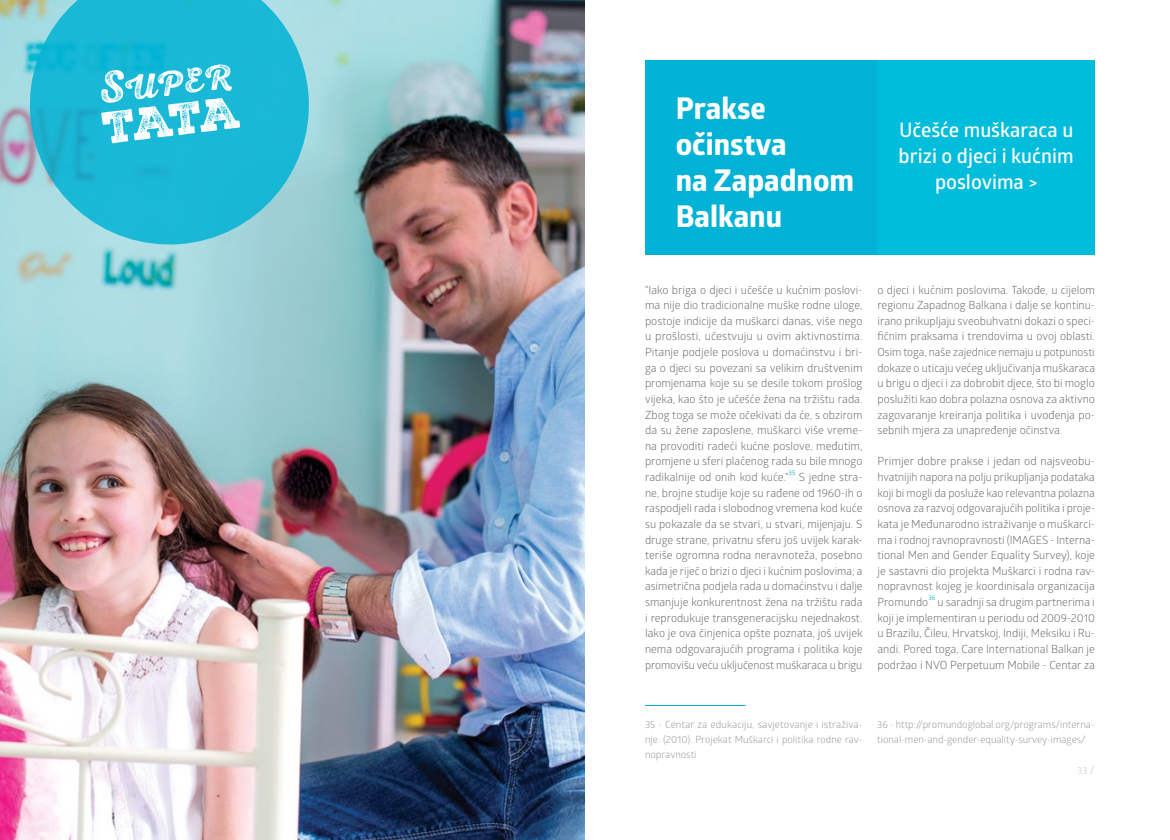
<style>
.page{position:relative;width:1170px;height:840px;background:#fff}
.page>*{position:absolute;margin:0;border:0;box-sizing:border-box;transform-origin:0 0}
.t1{font:700 30px/36.2px "Globerx";color:#fff}
.t2{font:600 20px/26.2px "Glober";color:#fff;text-align:center}
.t3{font:11.25px/15.6px "Glober";color:#636466;text-align:justify}
.t4{font:10px/15px "Glober";color:#939598;text-align:justify}
.t5{font:300 10px "Glober";color:#acaeb1}
.t6{font:6.5px "Glober";color:#00b2d5}
.s1{font-size:11.25px}
</style>
<div class="page">
<img style="left:0;top:0;width:585px;height:840px">
<div style="left:645px;top:61px;width:232px;height:194px;background:#00b2d5"></div>
<div style="left:877px;top:61px;width:217px;height:194px;background:#00bddc"></div>
<hr style="left:645px;top:705px;width:100px;height:1px;background:#00b2d5">
<svg style="left:25px;top:0;width:289px;height:249px;background:#3cbfd7"></svg>
<svg style="left:101px;top:64px;width:139px;height:79px"></svg>
<h1 class="t1" style="left:675px;top:89px;width:180px">Prakse očinstva<br>na Zapadnom<br>Balkanu</h1>
<h2 class="t2" style="left:898px;top:116px;width:177px">Učešće muškaraca u brizi o djeci i kućnim poslovima &gt;</h2>
<p class="t3" style="left:645px;top:281px;width:219px">"Iako briga o djeci i učešće u kućnim poslovi&shy;ma nije dio tradicionalne muške rodne uloge, postoje indicije da muškarci danas, više nego u prošlosti, učestvuju u ovim aktivnostima.<br>Pitanje podjele poslova u domaćinstvu i bri&shy;ga o djeci su povezani sa velikim društvenim promjenama koje su se desile tokom prošlog vijeka, kao što je učešće žena na tržištu rada.<br>Zbog toga se može očekivati da će, s obzirom da su žene zaposlene, muškarci više vreme&shy;na provoditi radeći kućne poslove, međutim, promjene u sferi plaćenog rada su bile mnogo radikalnije od onih kod kuće."</p>
<p class="t6" style="left:788px;top:468px;width:8px">35</p>
<p class="t3" style="left:645px;top:469px;width:219px;text-indent:154px">S jedne stra&shy;ne, brojne studije koje su rađene od 1960-ih o raspodjeli rada i slobodnog vremena kod kuće su pokazale da se stvari, u stvari, mijenjaju. S druge strane, privatnu sferu još uvijek karak&shy;teriše ogromna rodna neravnoteža, posebno kada je riječ o brizi o djeci i kućnim poslovima; a asimetrična podjela rada u domaćinstvu i dalje smanjuje konkurentnost žena na tržištu rada i reprodukuje transgeneracijsku nejednakost.<br>Iako je ova činjenica opšte poznata, još uvijek nema odgovarajućih programa i politika koje promovišu veću uključenost muškaraca u brigu</p>
<p class="t3" style="left:877px;top:281px;width:219px">o djeci i kućnim poslovima. Takođe, u cijelom regionu Zapadnog Balkana i dalje se kontinu&shy;irano prikupljaju sveobuhvatni dokazi o speci&shy;fičnim praksama i trendovima u ovoj oblasti.<br>Osim toga, naše zajednice nemaju u potpunosti dokaze o uticaju većeg uključivanja muškaraca u brigu o djeci i za dobrobit djece, što bi moglo poslužiti kao dobra polazna osnova za aktivno zagovaranje kreiranja politika i uvođenja po&shy;sebnih mjera za unapređenje očinstva.</p>
<p class="t3" style="left:877px;top:453px;width:219px">Primjer dobre prakse i jedan od najsveobu&shy;hvatnijih napora na polju prikupljanja podataka koji bi mogli da posluže kao relevantna polazna osnova za razvoj odgovarajućih politika i proje&shy;kata je Međunarodno istraživanje o muškarci&shy;ma i rodnoj ravnopravnosti (IMAGES - Interna&shy;tional Men and Gender Equality Survey), koje je sastavni dio projekta Muškarci i rodna rav&shy;nopravnost kojeg je koordinisala organizacija Promundo</p>
<p class="t6" style="left:928px;top:593px;width:8px">36</p>
<p class="t3" style="left:877px;top:594px;width:219px;text-indent:60px">u saradnji sa drugim partnerima i koji je implementiran u periodu od 2009-2010 u Brazilu, Čileu, Hrvatskoj, Indiji, Meksiku i Ru&shy;andi. Pored toga, Care International Balkan je podržao i NVO Perpetuum Mobile - Centar za</p>
<p class="t4" style="left:645px;top:716px;width:219px">35 • Centar za edukaciju, savjetovanje i istraživa&shy;nje. (2010). Projekat Muškarci i politika rodne rav&shy;nopravnosti</p>
<p class="t4" style="left:877px;top:716px;width:219px">36 • http://promundoglobal.org/programs/interna&shy;tional-men-and-gender-equality-survey-images/</p>
<p class="t5" style="left:1076px;top:763px;width:19px">33 <span class="s1">/</span></p>
</div>
